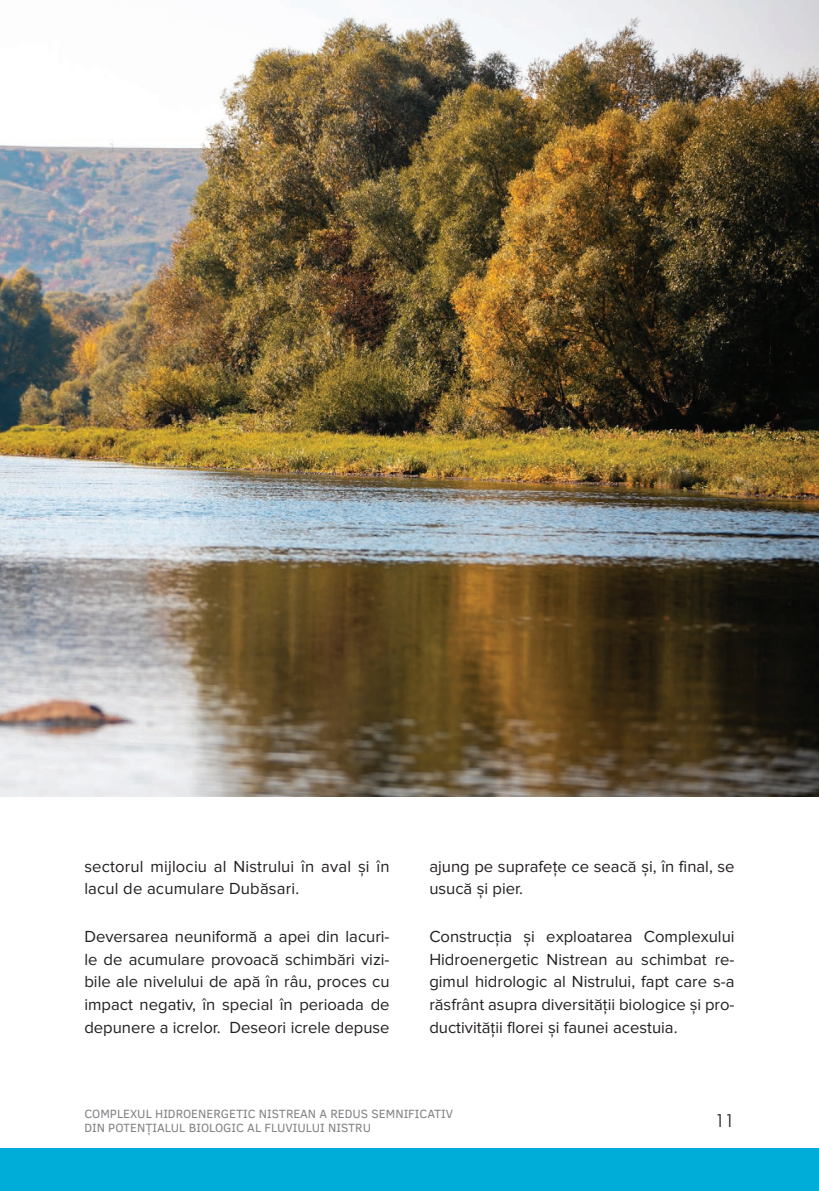
<style>
.page{position:relative;width:819px;height:1191px;background:#fff}
.page>*{position:absolute;margin:0;border:0;box-sizing:border-box;transform-origin:0 0}
.t1{font:18.2px "Futuris Normal";color:#231f20}
.t2{font:16.62px/22.8px "Proxima Nova";color:#231f20}
.t3{font:12.25px/14px "Clear Sans";color:#808285}
</style>
<div class="page">
<div style="left:0;top:1148px;width:819px;height:43px;background:#00add9"></div>
<img style="left:0;top:0;width:819px;height:797px">
<p class="t2" style="left:84px;top:855px;width:307px">sectorul mijlociu al Nistrului în aval și în lacul de acumulare Dubăsari.</p>
<p class="t2" style="left:84px;top:925px;width:307px;text-align:justify">Deversarea neuniformă a apei din lacuri&shy;le de acumulare provoacă schimbări vizi&shy;bile ale nivelului de apă în râu, proces cu impact negativ, în special în perioada de depunere a icrelor. Deseori icrele depuse</p>
<p class="t2" style="left:429px;top:855px;width:307px">ajung pe suprafețe ce seacă și, în final, se usucă și pier.</p>
<p class="t2" style="left:429px;top:925px;width:307px;text-align:justify">Construcția și exploatarea Complexului Hidroenergetic Nistrean au schimbat re&shy;gimul hidrologic al Nistrului, fapt care s-a răsfrânt asupra diversității biologice și pro&shy;ductivității florei și faunei acestuia.</p>
<p class="t3" style="left:84px;top:1106px;width:370px">COMPLEXUL HIDROENERGETIC NISTREAN A REDUS SEMNIFICATIV<br>DIN POTENȚIALUL BIOLOGIC AL FLUVIULUI NISTRU</p>
<p class="t1" style="left:714px;top:1110px;width:21px">11</p>
</div>
